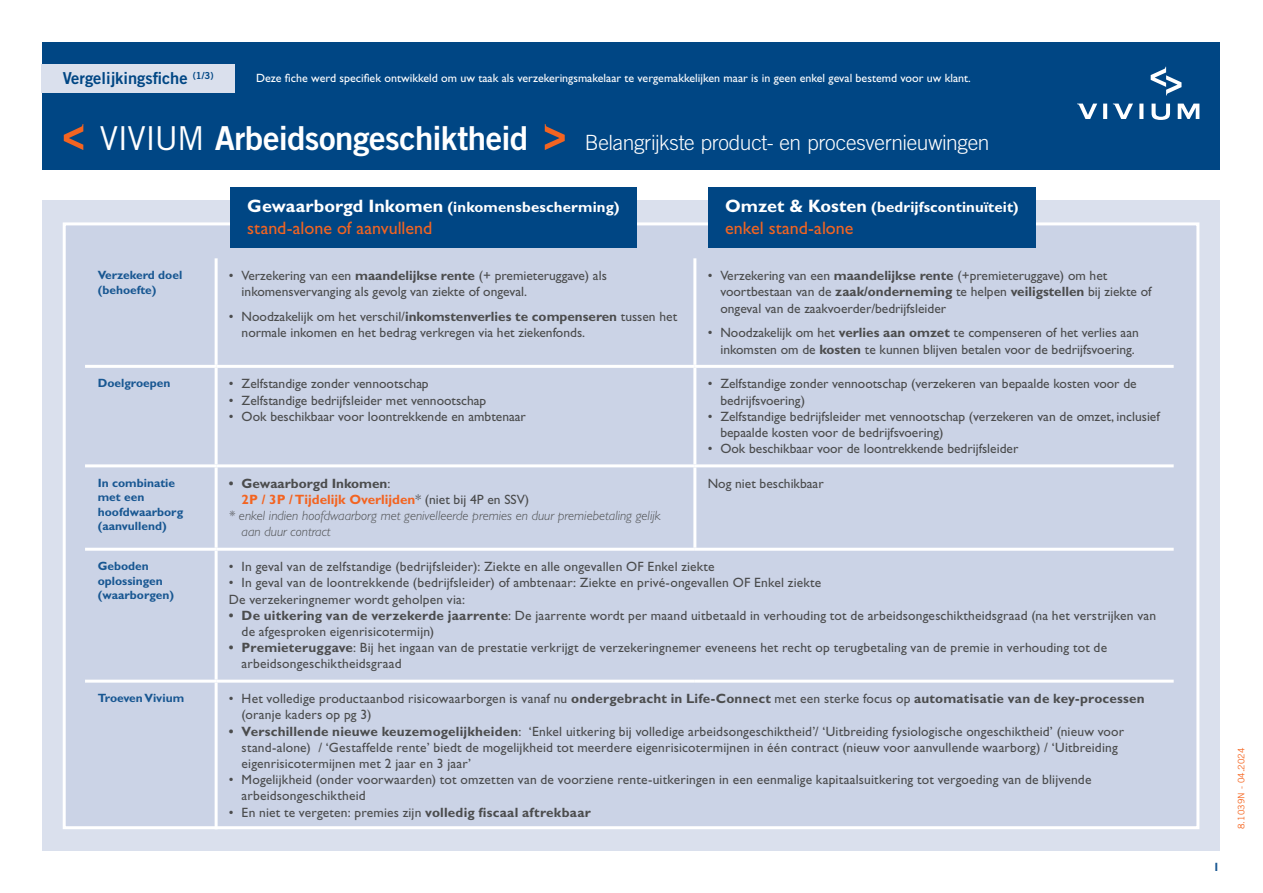
<style>
.page{position:relative;width:1263px;height:893px;background:#fff}
.page>*{position:absolute;margin:0;border:0;box-sizing:border-box;transform-origin:0 0}
.t1{font:33px "Trade Gothic LT Std Bd 2";letter-spacing:-.015em;color:#fff}
.t2{font:300 21px "Trade Gothic LT Std";letter-spacing:-.015em;color:#fff}
.Subtitel_blue{font:18px "Gill Sans Std";color:#f36421}
.t3{font:16.5px "Trade Gothic LT Std Bd 2";color:#004684}
.Subtitel_blue-2{font:700 15px "Gill Sans Std";letter-spacing:.01em;color:#fff}
.Tabel_-_opsomming{font:13.5px/16.2px "Gill Sans Std";letter-spacing:.005em;color:#4b4c4d}
.Tabel_-_tekst{font:italic 300 13.5px/16.2px "Gill Sans Std";color:#4b4c4d}
.t4{font:700 13.5px/16.2px "Gill Sans Std";color:#f36421}
.Tabel_-_tekst-2{font:13.5px "Gill Sans Std";letter-spacing:.01em;color:#4b4c4d}
.Tekst{font:12px "Gill Sans Std";color:#fff}
.Tabel_-_titel{font:700 12px/14.4px "Gill Sans Std";color:#185792}
.Normaal{font:9px "Trade Gothic LT Std";color:#f5641e}
.s1{font-family:"Trade Gothic LT Std"}
.s2{font-size:18px}
.s3{font-weight:700}
.s4{color:#4b4c4d}
.s5{font-weight:400;color:#4b4c4d}
</style>
<div class="page">
<div style="left:42px;top:200px;width:1178px;height:650px;background:#dae0ed"></div>
<div style="left:43px;top:43px;width:1177px;height:127px;background:#004684"></div>
<div style="left:41px;top:64px;width:194px;height:29px;background:#dae0ed"></div>
<svg style="left:64px;top:124px;width:19px;height:26px"></svg>
<svg style="left:545px;top:124px;width:20px;height:26px"></svg>
<svg style="left:1103px;top:104px;width:4px;height:15px"></svg>
<svg style="left:1139px;top:104px;width:4px;height:15px"></svg>
<svg style="left:1151px;top:104px;width:19px;height:16px"></svg>
<svg style="left:1178px;top:104px;width:21px;height:15px"></svg>
<svg style="left:1077px;top:104px;width:20px;height:15px"></svg>
<svg style="left:1113px;top:104px;width:20px;height:15px"></svg>
<svg style="left:1151px;top:67px;width:30px;height:28px"></svg>
<div style="left:63px;top:222px;width:1136px;height:607px;background:#cbd3e6;border:3px solid #fff"></div>
<hr style="left:215px;top:258px;width:3px;height:107px;background:#fff">
<hr style="left:693px;top:258px;width:3px;height:107px;background:#fff">
<hr style="left:85px;top:365px;width:131px;height:3px;background:#fff">
<hr style="left:216px;top:365px;width:479px;height:3px;background:#fff">
<hr style="left:215px;top:368px;width:3px;height:96px;background:#fff">
<hr style="left:695px;top:365px;width:479px;height:3px;background:#fff">
<hr style="left:693px;top:368px;width:3px;height:96px;background:#fff">
<hr style="left:85px;top:464px;width:131px;height:3px;background:#fff">
<hr style="left:216px;top:464px;width:479px;height:3px;background:#fff">
<hr style="left:215px;top:467px;width:3px;height:81px;background:#fff">
<hr style="left:695px;top:464px;width:479px;height:3px;background:#fff">
<hr style="left:693px;top:467px;width:3px;height:81px;background:#fff">
<hr style="left:85px;top:548px;width:131px;height:3px;background:#fff">
<hr style="left:216px;top:548px;width:479px;height:3px;background:#fff">
<hr style="left:215px;top:551px;width:3px;height:129px;background:#fff">
<hr style="left:695px;top:548px;width:479px;height:3px;background:#fff">
<hr style="left:85px;top:680px;width:131px;height:3px;background:#fff">
<hr style="left:216px;top:680px;width:479px;height:3px;background:#fff">
<hr style="left:215px;top:683px;width:3px;height:146px;background:#fff">
<hr style="left:695px;top:680px;width:479px;height:3px;background:#fff">
<div style="left:230px;top:187px;width:407px;height:61px;background:#004684"></div>
<div style="left:708px;top:187px;width:327px;height:61px;background:#004684"></div>
<p class="t3" style="left:63px;top:68px;width:152px">Vergelijkingsfiche <sup>(1/3)</sup></p>
<p class="t1" style="left:100px;top:118px;width:430px"><span class="s1">VIVIUM</span> Arbeidsongeschiktheid</p>
<p class="t2" style="left:585px;top:130px;width:406px">Belangrijkste product- en procesvernieuwingen</p>
<p class="Tekst" style="left:256px;top:71px;width:716px">Deze fiche werd specifiek ontwikkeld om uw taak als verzekeringsmakelaar te vergemakkelijken maar is in geen enkel geval bestemd voor uw klant.</p>
<p class="Subtitel_blue-2" style="left:247px;top:198px;width:374px"><span class="s2">Gewaarborgd Inkomen</span> (inkomensbescherming)</p>
<p class="Subtitel_blue" style="left:247px;top:217px;width:187px">stand-alone of aanvullend</p>
<p class="Tabel_-_titel" style="left:98px;top:268px;width:86px">Verzekerd doel (behoefte)</p>
<p class="Tabel_-_opsomming" style="left:242px;top:268px;width:367px;text-indent:-13px">• Verzekering van een <span class="s3">maandelijkse rente</span> (+ premieteruggave) als inkomensvervanging als gevolg van ziekte of ongeval.</p>
<p class="Tabel_-_opsomming" style="left:242px;top:309px;width:437px;text-indent:-13px">• Noodzakelijk om het verschil/<span class="s3">inkomstenverlies te compenseren</span> tussen het normale inkomen en het bedrag verkregen via het ziekenfonds.</p>
<p class="Tabel_-_titel" style="left:98px;top:376px;width:74px">Doelgroepen</p>
<p class="Tabel_-_opsomming" style="left:229px;top:376px;width:201px">• Zelfstandige zonder vennootschap</p>
<p class="Tabel_-_opsomming" style="left:229px;top:392px;width:259px">• Zelfstandige bedrijfsleider met vennootschap</p>
<p class="Tabel_-_opsomming" style="left:229px;top:408px;width:299px">• Ook beschikbaar voor loontrekkende en ambtenaar</p>
<p class="Tabel_-_titel" style="left:98px;top:476px;width:87px">In combinatie met een hoofdwaarborg</p>
<p class="Tabel_-_titel" style="left:98px;top:519px;width:70px">(aanvullend)</p>
<p class="t4" style="left:242px;top:475px;width:289px;text-indent:-13px"><span class="s4">• Gewaarborgd Inkomen</span><span class="s5">:<br></span>2P / 3P / Tijdelijk Overlijden<span class="s5">* (niet bij 4P en SSV)</span></p>
<p class="Tabel_-_tekst" style="left:242px;top:508px;width:420px;text-indent:-13px">* enkel indien hoofdwaarborg met genivelleerde premies en duur premiebetaling gelijk aan duur contract</p>
<p class="Subtitel_blue-2" style="left:725px;top:198px;width:295px"><span class="s2">Omzet &amp; Kosten</span> (bedrijfscontinuïteit)</p>
<p class="Subtitel_blue" style="left:725px;top:217px;width:130px">enkel stand-alone</p>
<p class="Tabel_-_opsomming" style="left:720px;top:268px;width:433px;text-indent:-13px">• Verzekering van een <span class="s3">maandelijkse rente</span> (+premieteruggave) om het voortbestaan van de <span class="s3">zaak/onderneming</span> te helpen <span class="s3">veiligstellen</span> bij ziekte of ongeval van de zaakvoerder/bedrijfsleider</p>
<p class="Tabel_-_opsomming" style="left:708px;top:325px;width:433px;text-align:right">• Noodzakelijk om het <span class="s3">verlies aan omzet</span> te compenseren of het verlies aan inkomsten om de <span class="s3">kosten</span> te kunnen blijven betalen voor de bedrijfsvoering.</p>
<p class="Tabel_-_opsomming" style="left:720px;top:376px;width:418px;text-indent:-13px">• Zelfstandige zonder vennootschap (verzekeren van bepaalde kosten voor de bedrijfsvoering)</p>
<p class="Tabel_-_opsomming" style="left:720px;top:408px;width:441px;text-indent:-13px">• Zelfstandige bedrijfsleider met vennootschap (verzekeren van de omzet, inclusief bepaalde kosten voor de bedrijfsvoering)</p>
<p class="Tabel_-_opsomming" style="left:708px;top:441px;width:312px">• Ook beschikbaar voor de loontrekkende bedrijfsleider</p>
<p class="Tabel_-_tekst-2" style="left:708px;top:476px;width:118px">Nog niet beschikbaar</p>
<p class="Tabel_-_titel" style="left:98px;top:559px;width:78px">Geboden oplossingen (waarborgen)</p>
<p class="Tabel_-_opsomming" style="left:229px;top:559px;width:487px">• In geval van de zelfstandige (bedrijfsleider): Ziekte en alle ongevallen OF Enkel ziekte</p>
<p class="Tabel_-_opsomming" style="left:229px;top:575px;width:594px">• In geval van de loontrekkende (bedrijfsleider) of ambtenaar: Ziekte en privé-ongevallen OF Enkel ziekte</p>
<p class="Tabel_-_tekst-2" style="left:229px;top:591px;width:238px">De verzekeringnemer wordt geholpen via:</p>
<p class="Tabel_-_opsomming" style="left:242px;top:607px;width:916px;text-indent:-13px"><span class="s3">• De uitkering van de verzekerde jaarrente</span>: De jaarrente wordt per maand uitbetaald in verhouding tot de arbeidsongeschiktheidsgraad (na het verstrijken van de afgesproken eigenrisicotermijn)</p>
<p class="Tabel_-_opsomming" style="left:242px;top:640px;width:867px;text-indent:-13px"><span class="s3">• Premieteruggave</span>: Bij het ingaan van de prestatie verkrijgt de verzekeringnemer eveneens het recht op terugbetaling van de premie in verhouding tot de arbeidsongeschiktheidsgraad</p>
<p class="Tabel_-_titel" style="left:98px;top:691px;width:88px">Troeven Vivium</p>
<p class="Tabel_-_opsomming" style="left:242px;top:690px;width:905px;text-indent:-13px">• Het volledige productaanbod risicowaarborgen is vanaf nu <span class="s3">ondergebracht in Life-Connect</span> met een sterke focus op <span class="s3">automatisatie van de key-processen </span>(oranje kaders op pg 3)</p>
<p class="Tabel_-_opsomming" style="left:242px;top:723px;width:884px;text-indent:-13px"><span class="s3">• Verschillende nieuwe keuzemogelijkheiden</span>: ‘Enkel uitkering bij volledige arbeidsongeschiktheid’/ ‘Uitbreiding fysiologische ongeschiktheid’ (nieuw voor stand-alone) / ‘Gestaffelde rente’ biedt de mogelijkheid tot meerdere eigenrisicotermijnen in één contract (nieuw voor aanvullende waarborg) / ‘Uitbreiding eigenrisicotermijnen met 2 jaar en 3 jaar’</p>
<p class="Tabel_-_opsomming" style="left:242px;top:771px;width:851px;text-indent:-13px">• Mogelijkheid (onder voorwaarden) tot omzetten van de voorziene rente-uitkeringen in een eenmalige kapitaalsuitkering tot vergoeding van de blijvende arbeidsongeschiktheid</p>
<p class="Tabel_-_opsomming" style="left:229px;top:804px;width:363px">• En niet te vergeten: premies zijn <span class="s3">volledig fiscaal aftrekbaar</span></p>
<p class="Tabel_-_titel" style="left:1213px;top:860px;width:8px">1</p>
<p class="Normaal" style="left:1236px;top:829px;width:83px;rotate:-90deg">8.1039N - 04.2024</p>
</div>
